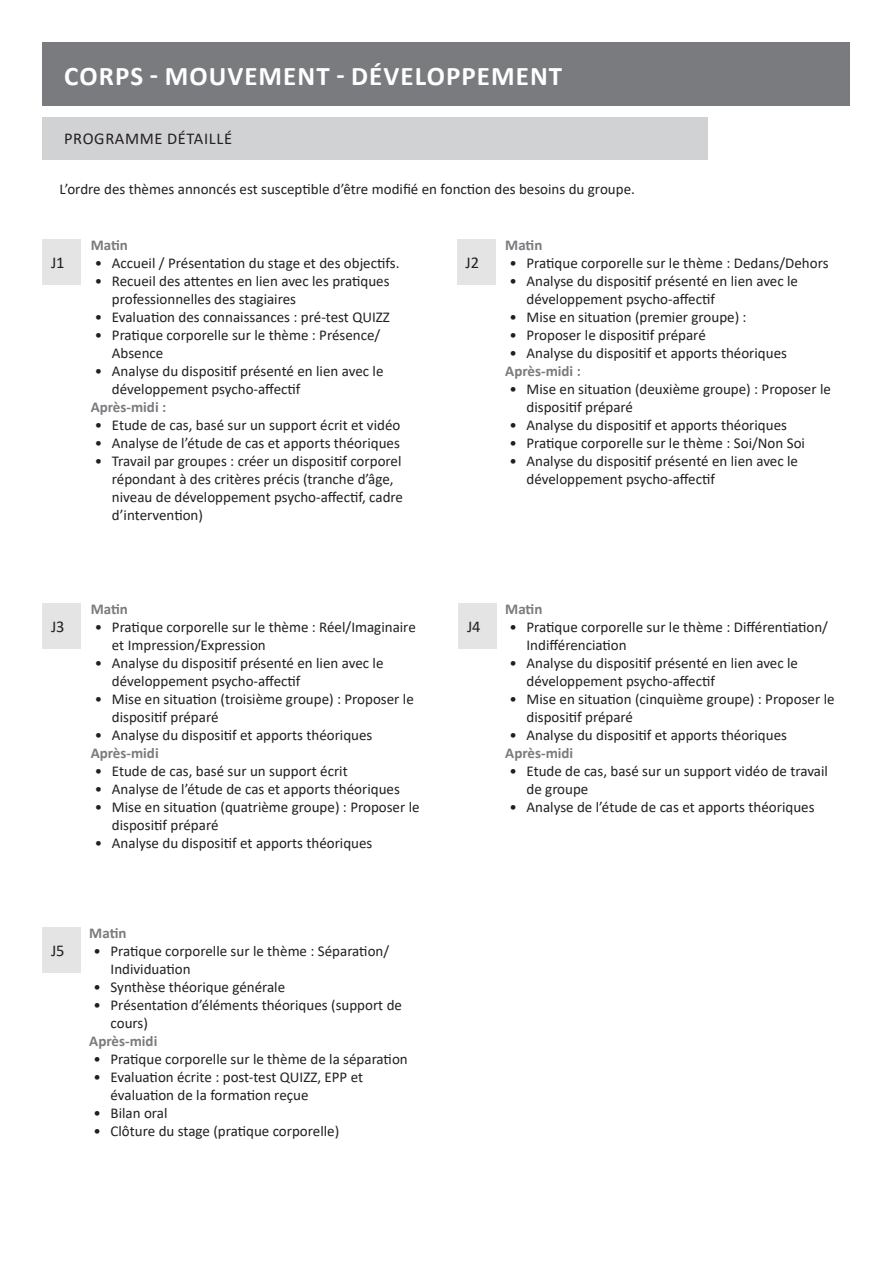
<style>
.page{position:relative;width:893px;height:1263px;background:#fff}
.page>*{position:absolute;margin:0;border:0;box-sizing:border-box;transform-origin:0 0}
.titre_1{font:700 27px "Calibri";letter-spacing:.04em;color:#fff}
.titre_2{font:16.5px "Calibri";letter-spacing:.04em;color:#231f20}
.jour{font:16.5px "Calibri";color:#231f20}
.Texte_de_présentatio{font:15px/18px "Calibri";color:#231f20}
.Sous_étape{font:700 15px "Calibri";color:#797b7e}
</style>
<div class="page">
<div style="left:43px;top:239px;width:38px;height:45px;background:#e4e4e5"></div>
<div style="left:457px;top:239px;width:38px;height:45px;background:#e4e4e5"></div>
<div style="left:43px;top:43px;width:807px;height:63px;background:#797b7e"></div>
<div style="left:43px;top:117px;width:665px;height:42px;background:#d1d2d4"></div>
<div style="left:43px;top:603px;width:38px;height:45px;background:#e4e4e5"></div>
<div style="left:458px;top:603px;width:39px;height:45px;background:#e4e4e5"></div>
<div style="left:43px;top:927px;width:38px;height:45px;background:#e4e4e5"></div>
<p class="titre_1" style="left:64px;top:56px;width:499px">CORPS - MOUVEMENT - DÉVELOPPEMENT</p>
<p class="titre_2" style="left:64px;top:127px;width:170px">PROGRAMME DÉTAILLÉ</p>
<p class="Texte_de_présentatio" style="left:60px;top:180px;width:577px">L’ordre des thèmes annoncés est susceptible d’être modifié en fonction des besoins du groupe.</p>
<p class="Sous_étape" style="left:91px;top:234px;width:39px">Matin</p>
<p class="Texte_de_présentatio" style="left:95px;top:254px;width:306px">• Accueil / Présentation du stage et des objectifs.</p>
<p class="Texte_de_présentatio" style="left:112px;top:272px;width:279px;text-indent:-17px">• Recueil des attentes en lien avec les pratiques professionnelles des stagiaires</p>
<p class="Texte_de_présentatio" style="left:95px;top:308px;width:296px">• Evaluation des connaissances : pré-test QUIZZ</p>
<p class="Texte_de_présentatio" style="left:112px;top:326px;width:270px;text-indent:-17px">• Pratique corporelle sur le thème : Présence/<br>Absence</p>
<p class="Texte_de_présentatio" style="left:112px;top:362px;width:273px;text-indent:-17px">• Analyse du dispositif présenté en lien avec le développement psycho-affectif</p>
<p class="Sous_étape" style="left:91px;top:396px;width:77px">Après-midi :</p>
<p class="Texte_de_présentatio" style="left:95px;top:416px;width:307px">• Etude de cas, basé sur un support écrit et vidéo</p>
<p class="Texte_de_présentatio" style="left:95px;top:434px;width:307px">• Analyse de l’étude de cas et apports théoriques</p>
<p class="Texte_de_présentatio" style="left:112px;top:452px;width:293px;text-indent:-17px">• Travail par groupes : créer un dispositif corporel répondant à des critères précis (tranche d’âge, niveau de développement psycho-affectif, cadre d’intervention)</p>
<p class="jour" style="left:51px;top:251px;width:15px">J1</p>
<p class="jour" style="left:466px;top:251px;width:15px">J2</p>
<p class="Sous_étape" style="left:505px;top:234px;width:39px">Matin</p>
<p class="Texte_de_présentatio" style="left:509px;top:254px;width:320px">• Pratique corporelle sur le thème : Dedans/Dehors</p>
<p class="Texte_de_présentatio" style="left:526px;top:272px;width:273px;text-indent:-17px">• Analyse du dispositif présenté en lien avec le développement psycho-affectif</p>
<p class="Texte_de_présentatio" style="left:509px;top:308px;width:239px">• Mise en situation (premier groupe) :</p>
<p class="Texte_de_présentatio" style="left:509px;top:326px;width:198px">• Proposer le dispositif préparé</p>
<p class="Texte_de_présentatio" style="left:509px;top:344px;width:279px">• Analyse du dispositif et apports théoriques</p>
<p class="Sous_étape" style="left:505px;top:360px;width:77px">Après-midi :</p>
<p class="Texte_de_présentatio" style="left:526px;top:380px;width:306px;text-indent:-17px">• Mise en situation (deuxième groupe) : Proposer le dispositif préparé</p>
<p class="Texte_de_présentatio" style="left:509px;top:416px;width:279px">• Analyse du dispositif et apports théoriques</p>
<p class="Texte_de_présentatio" style="left:509px;top:434px;width:297px">• Pratique corporelle sur le thème : Soi/Non Soi</p>
<p class="Texte_de_présentatio" style="left:526px;top:452px;width:273px;text-indent:-17px">• Analyse du dispositif présenté en lien avec le développement psycho-affectif</p>
<p class="Sous_étape" style="left:91px;top:599px;width:39px">Matin</p>
<p class="Texte_de_présentatio" style="left:112px;top:618px;width:305px;text-indent:-17px">• Pratique corporelle sur le thème : Réel/Imaginaire et Impression/Expression</p>
<p class="Texte_de_présentatio" style="left:112px;top:654px;width:273px;text-indent:-17px">• Analyse du dispositif présenté en lien avec le développement psycho-affectif</p>
<p class="Texte_de_présentatio" style="left:112px;top:690px;width:303px;text-indent:-17px">• Mise en situation (troisième groupe) : Proposer le dispositif préparé</p>
<p class="Texte_de_présentatio" style="left:95px;top:726px;width:279px">• Analyse du dispositif et apports théoriques</p>
<p class="Sous_étape" style="left:91px;top:743px;width:70px">Après-midi</p>
<p class="Texte_de_présentatio" style="left:95px;top:762px;width:254px">• Etude de cas, basé sur un support écrit</p>
<p class="Texte_de_présentatio" style="left:95px;top:780px;width:307px">• Analyse de l’étude de cas et apports théoriques</p>
<p class="Texte_de_présentatio" style="left:112px;top:798px;width:309px;text-indent:-17px">• Mise en situation (quatrième groupe) : Proposer le dispositif préparé</p>
<p class="Texte_de_présentatio" style="left:95px;top:834px;width:279px">• Analyse du dispositif et apports théoriques</p>
<p class="jour" style="left:51px;top:615px;width:15px">J3</p>
<p class="jour" style="left:467px;top:615px;width:15px">J4</p>
<p class="Sous_étape" style="left:505px;top:599px;width:39px">Matin</p>
<p class="Texte_de_présentatio" style="left:526px;top:618px;width:303px;text-indent:-17px">• Pratique corporelle sur le thème : Différentiation/<br>Indifférenciation</p>
<p class="Texte_de_présentatio" style="left:526px;top:654px;width:273px;text-indent:-17px">• Analyse du dispositif présenté en lien avec le développement psycho-affectif</p>
<p class="Texte_de_présentatio" style="left:526px;top:690px;width:310px;text-indent:-17px">• Mise en situation (cinquième groupe) : Proposer le dispositif préparé</p>
<p class="Texte_de_présentatio" style="left:509px;top:726px;width:279px">• Analyse du dispositif et apports théoriques</p>
<p class="Sous_étape" style="left:505px;top:743px;width:70px">Après-midi</p>
<p class="Texte_de_présentatio" style="left:526px;top:762px;width:303px;text-indent:-17px">• Etude de cas, basé sur un support vidéo de travail de groupe</p>
<p class="Texte_de_présentatio" style="left:509px;top:798px;width:307px">• Analyse de l’étude de cas et apports théoriques</p>
<p class="jour" style="left:51px;top:939px;width:15px">J5</p>
<p class="Sous_étape" style="left:89px;top:923px;width:39px">Matin</p>
<p class="Texte_de_présentatio" style="left:111px;top:942px;width:280px;text-indent:-17px">• Pratique corporelle sur le thème : Séparation/<br>Individuation</p>
<p class="Texte_de_présentatio" style="left:94px;top:978px;width:193px">• Synthèse théorique générale</p>
<p class="Texte_de_présentatio" style="left:111px;top:996px;width:293px;text-indent:-17px">• Présentation d’éléments théoriques (support de cours)</p>
<p class="Sous_étape" style="left:89px;top:1031px;width:70px">Après-midi</p>
<p class="Texte_de_présentatio" style="left:94px;top:1050px;width:316px">• Pratique corporelle sur le thème de la séparation</p>
<p class="Texte_de_présentatio" style="left:111px;top:1068px;width:254px;text-indent:-17px">• Evaluation écrite : post-test QUIZZ, EPP et évaluation de la formation reçue</p>
<p class="Texte_de_présentatio" style="left:94px;top:1104px;width:75px">• Bilan oral</p>
<p class="Texte_de_présentatio" style="left:94px;top:1122px;width:247px">• Clôture du stage (pratique corporelle)</p>
</div>
